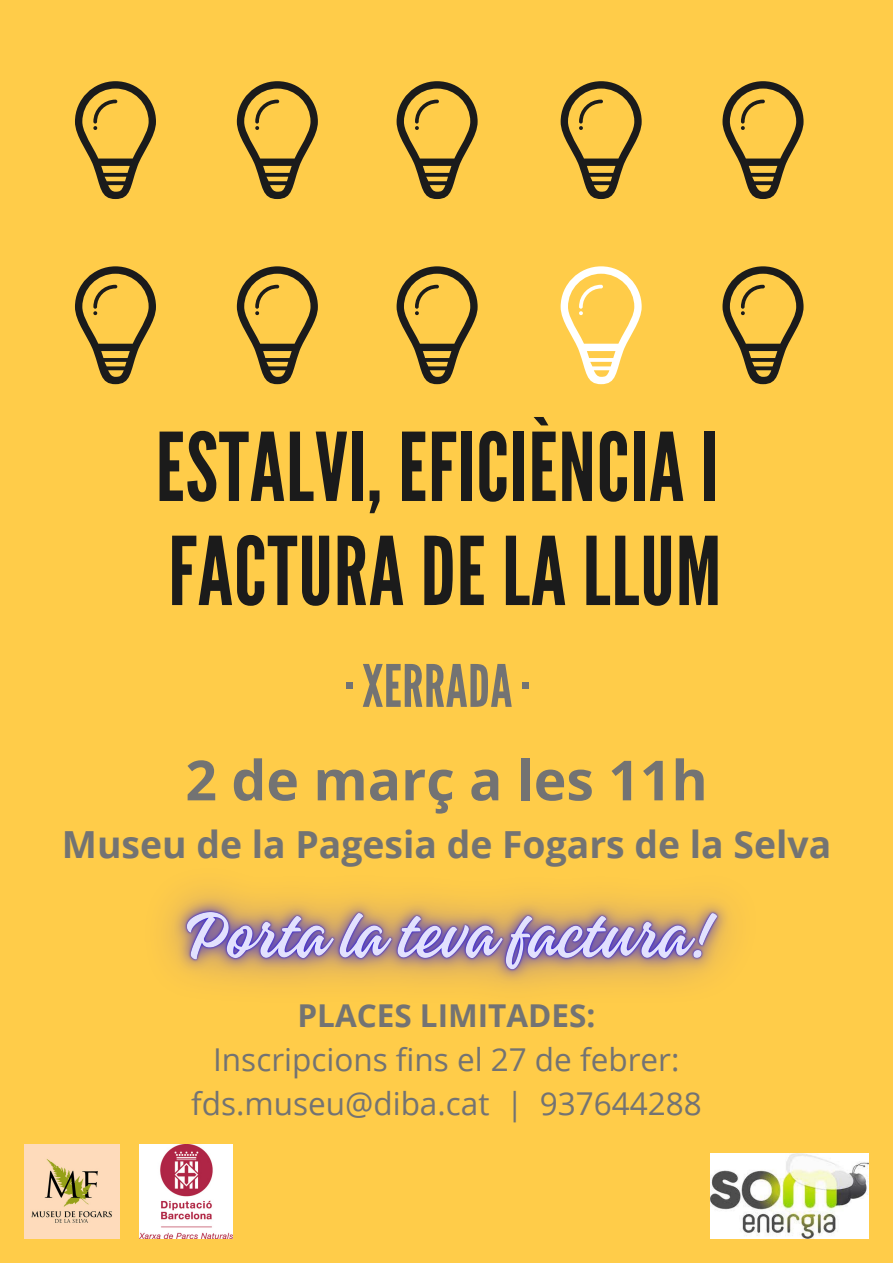
<style>
.page{position:relative;width:893px;height:1263px;background:#ffcc49}
.page>*{position:absolute;margin:0;border:0;box-sizing:border-box;transform-origin:0 0}
.t1{font:94.35px "League Gothic";letter-spacing:.01em;color:#1b1b1b}
.t2{font:58.43px "League Gothic";letter-spacing:.01em;color:#737373}
.t3{font:700 55.28px "Open Sans";color:#737373}
.t4{font:700 37.28px "Open Sans";color:#737373}
.t5{font:31.5px "Open Sans";color:#737373}
.t6{font:700 31.5px "Open Sans";color:#737373}
</style>
<div class="page">
<svg style="left:75px;top:81px;width:81px;height:118px"></svg>
<svg style="left:237px;top:81px;width:81px;height:118px"></svg>
<svg style="left:396px;top:81px;width:81px;height:118px"></svg>
<svg style="left:560px;top:81px;width:81px;height:118px"></svg>
<svg style="left:722px;top:81px;width:81px;height:118px"></svg>
<svg style="left:75px;top:266px;width:81px;height:118px"></svg>
<svg style="left:237px;top:266px;width:81px;height:118px"></svg>
<svg style="left:396px;top:266px;width:81px;height:118px"></svg>
<svg style="left:560px;top:266px;width:81px;height:118px"></svg>
<svg style="left:722px;top:266px;width:81px;height:118px"></svg>
<img style="left:25px;top:1144px;width:94px;height:94px">
<img style="left:710px;top:1153px;width:158px;height:85px">
<img style="left:139px;top:1144px;width:93px;height:94px">
<img style="left:169px;top:891px;width:560px;height:95px">
<p class="t1" style="left:156px;top:413px;width:564px">ESTALVI, EFICIÈNCIA I</p>
<p class="t1" style="left:168px;top:517px;width:554px">FACTURA DE LA LLUM</p>
<p class="t2" style="left:346px;top:652px;width:184px">· XERRADA ·</p>
<p class="t3" style="left:185px;top:741px;width:524px">2 de març a les 11h</p>
<p class="t4" style="left:62px;top:818px;width:771px">Museu de la Pagesia de Fogars de la Selva</p>
<p class="t6" style="left:297px;top:993px;width:299px">PLACES LIMITADES:</p>
<p class="t5" style="left:213px;top:1037px;width:468px">Inscripcions fins el 27 de febrer:</p>
<p class="t5" style="left:191px;top:1081px;width:512px">fds.museu@diba.cat | 937644288</p>
</div>
